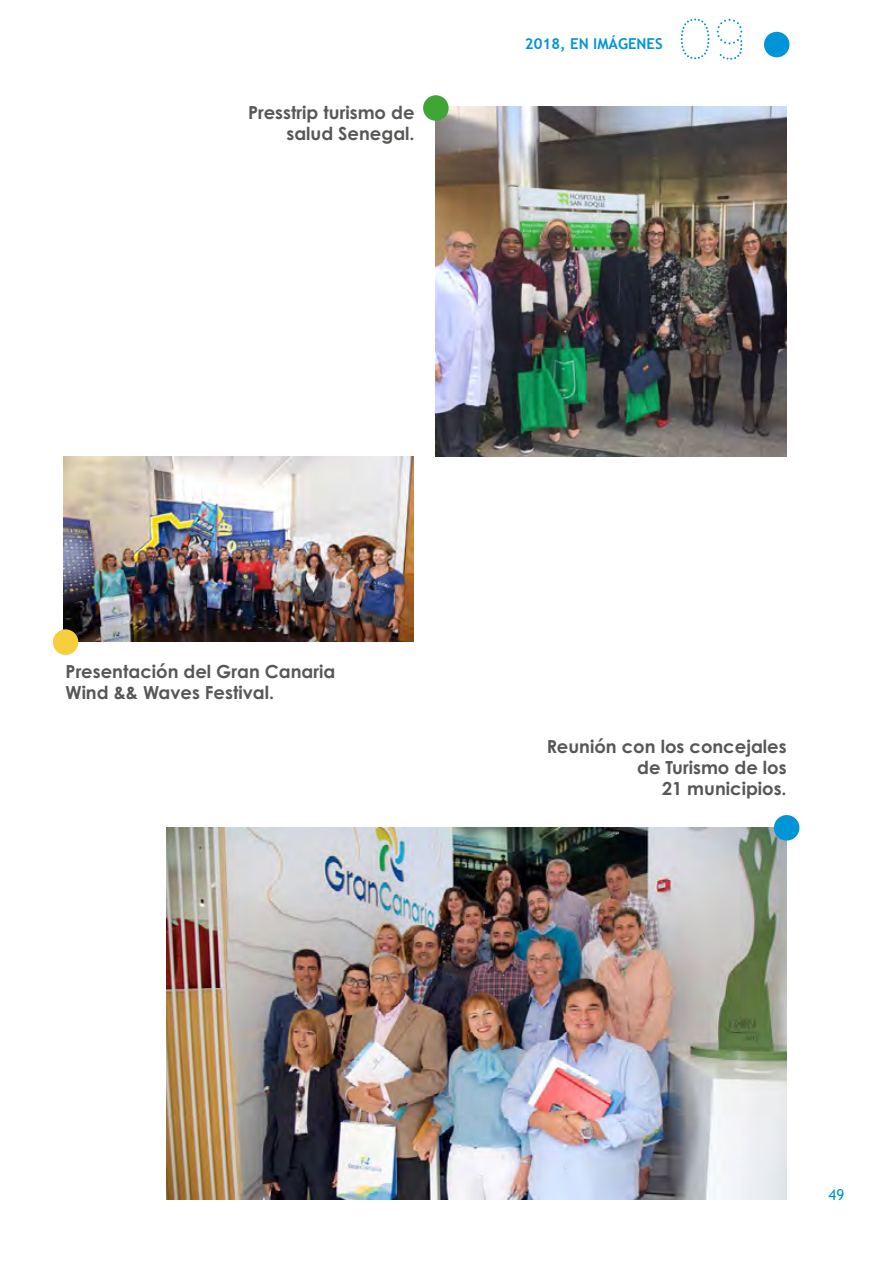
<style>
.page{position:relative;width:893px;height:1263px;background:#fff}
.page>*{position:absolute;margin:0;border:0;box-sizing:border-box;transform-origin:0 0}
.t1{font:72px "Bourton Dots";color:#0095d6}
.t2{font:700 18px/21px "Century Gothic Pro";color:#575756;text-align:right}
.t3{font:700 15px "Trebuchet MS";color:#0095d6}
.t4{font:15px "Trebuchet MS";color:#0095d6}
</style>
<div class="page">
<div style="left:764px;top:32px;width:25px;height:25px;background:#0095d6;border-radius:50%"></div>
<img style="left:64px;top:456px;width:350px;height:186px">
<img style="left:436px;top:106px;width:351px;height:350px">
<img style="left:167px;top:828px;width:620px;height:371px">
<div style="left:774px;top:815px;width:25px;height:25px;background:#0095d6;border-radius:50%"></div>
<div style="left:53px;top:629px;width:25px;height:26px;background:#f7cf3d;border-radius:50%"></div>
<div style="left:423px;top:95px;width:26px;height:26px;background:#3fa535;border-radius:50%"></div>
<p class="t2" style="left:248px;top:102px;width:168px">Presstrip turismo de salud Senegal.</p>
<p class="t3" style="left:525px;top:34px;width:139px">2018, EN IMÁGENES</p>
<h1 class="t1" style="left:670px;top:-4px;width:82px">09</h1>
<p class="t2" style="left:66px;top:660px;width:271px;text-align:left">Presentación del Gran Canaria<br>Wind &amp;&amp; Waves Festival.</p>
<p class="t2" style="left:547px;top:735px;width:241px">Reunión con los concejales de Turismo de los<br>21 municipios.</p>
<p class="t4" style="left:828px;top:1185px;width:17px">49</p>
</div>
